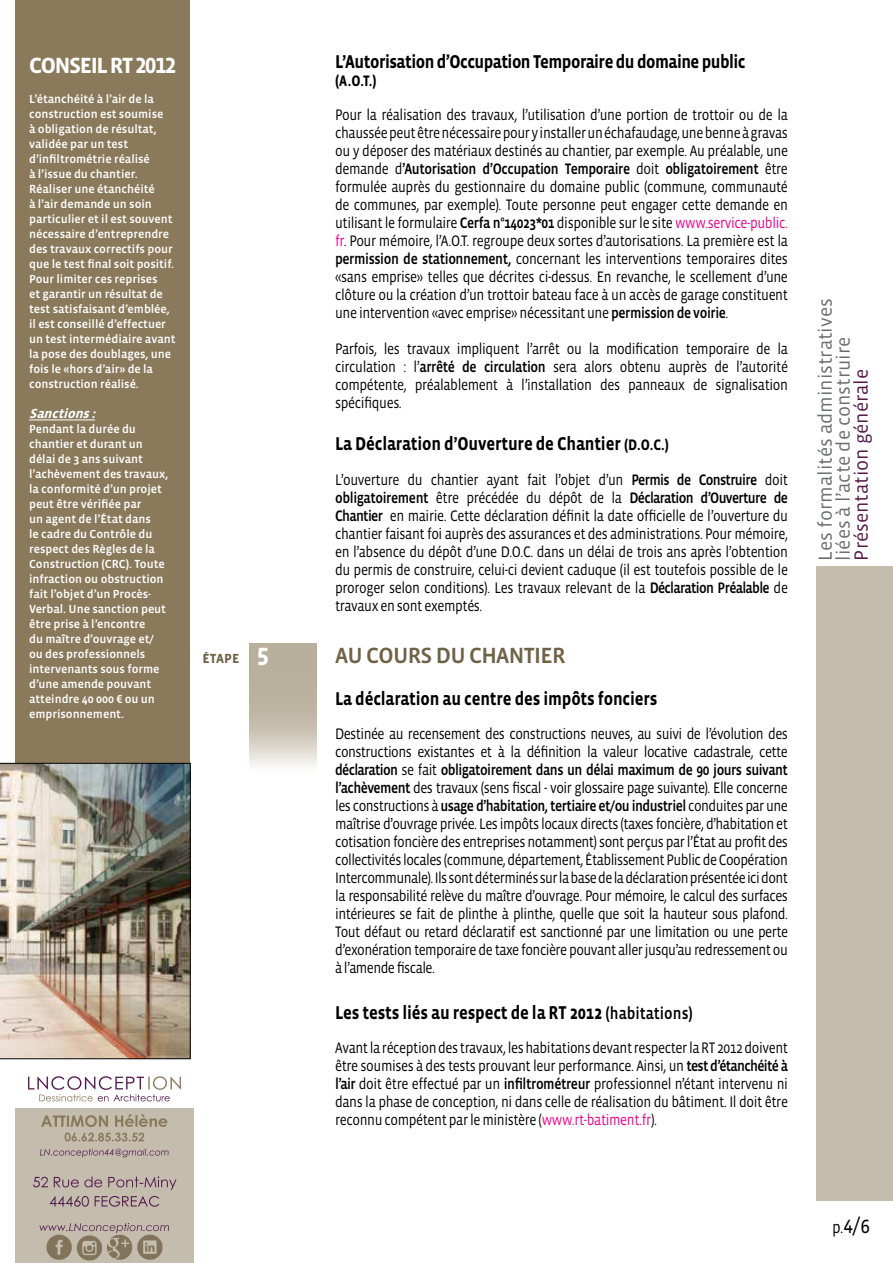
<style>
.page{position:relative;width:893px;height:1263px;background:#fff}
.page>*{position:absolute;margin:0;border:0;box-sizing:border-box;transform-origin:0 0}
.t1{font:24.15px "Vista Sans OT";color:#000;scale:.87 1}
.t2{font:500 22.5px "Vista Sans OT";letter-spacing:-.03em;color:#6f6146}
.t3{font:700 22.5px "Vista Sans OT";letter-spacing:-.06em;color:#fff}
.t4{font:19.5px/18px "Vista Sans OT";color:#6d6e71}
.t5{font:19.5px "Vista Sans OT";color:#57194a}
.t6{font:700 19.05px "Vista Sans OT";letter-spacing:-.01em;color:#000;scale:.87 1}
.t7{font:700 19.05px "Vista Sans OT";letter-spacing:-.03em;color:#000;scale:.87 1}
.t8{font:15.6px/18px "Vista Sans OT";letter-spacing:-.03em;color:#000;text-align:justify;scale:.87 1}
.t9{font:700 15.6px "Vista Sans OT";color:#000;scale:.87 1}
.t10{font:italic 700 13.5px "Vista Sans OT";color:#fff}
.t11{font:700 13.5px "Vista Sans OT";color:#6f6146}
.t12{font:500 12px/15px "Vista Sans OT";letter-spacing:-.005em;color:#fff}
.s1{font-weight:500}
.s2{color:#ec008b}
.s3{font-size:15.6px}
.s4{font-size:25.5px;color:#fff}
.s5{font-weight:500;font-size:17.25px}
.s6{font-size:17.25px}
</style>
<div class="page">
<img style="left:16px;top:1059px;width:177px;height:204px">
<div style="left:16px;top:0;width:174px;height:763px;background:#8a7a5b"></div>
<hr style="left:29px;top:420px;width:66px;height:1px;background:#fff">
<img style="left:0;top:763px;width:190px;height:296px">
<h2 class="t3" style="left:29px;top:54px;width:149px">CONSEILRT2012</h2>
<p class="t12" style="left:29px;top:92px;width:148px">L’étanchéité à l’air de la construction est soumise<br>à obligation de résultat, validée par un test d’infiltrométrie réalisé<br>à l’issue du chantier.<br>Réaliser une étanchéité<br>à l’air demande un soin particulier et il est souvent nécessaire d’entreprendre des travaux correctifs pour que le test final soit positif.<br>Pour limiter ces reprises<br>et garantir un résultat de test satisfaisant d’emblée, il est conseillé d’effectuer un test intermédiaire avant la pose des doublages, une fois le «hors d’air» de la construction réalisé.</p>
<p class="t10" style="left:29px;top:407px;width:71px">Sanctions :</p>
<p class="t12" style="left:29px;top:422px;width:141px">Pendant la durée du chantier et durant un délai de 3 ans suivant l’achèvement des travaux, la conformité d’un projet peut être vérifiée par<br>un agent de l’État dans<br>le cadre du Contrôle du respect des Règles de la<br>Construction (CRC). Toute infraction ou obstruction fait l’objet d’un Procès-<br>Verbal. Une sanction peut être prise à l’encontre<br>du maître d’ouvrage et/ ou des professionnels intervenants sous forme d’une amende pouvant atteindre 40 000 € ou un emprisonnement.</p>
<p class="t7" style="left:335px;top:52px;width:473px">L’Autorisation d’Occupation Temporaire du domaine public</p>
<p class="t9" style="left:335px;top:73px;width:49px">(A.O.T.)</p>
<p class="t8" style="left:335px;top:106px;width:522px">Pour la réalisation des travaux, l’utilisation d’une portion de trottoir ou de la chausséepeutêtrenécessairepouryinstallerunéchafaudage,unebenneàgravas ou y déposer des matériaux destinés au chantier, par exemple. Au préalable, une demande d<span class="s1">’Autorisation d’Occupation Temporaire</span> doit <span class="s1">obligatoirement</span> être formulée auprès du gestionnaire du domaine public (commune, communauté de communes, par exemple). Toute personne peut engager cette demande en utilisant le formulaire <span class="s1">Cerfa n°14023*01</span> disponible sur le site <span class="s2">www.service-public. fr</span>. Pour mémoire, l’A.O.T. regroupe deux sortes d’autorisations. La première est la <span class="s1">permission de stationnement,</span> concernant les interventions temporaires dites «sans emprise» telles que décrites ci-dessus. En revanche, le scellement d’une clôture ou la création d’un trottoir bateau face à un accès de garage constituent une intervention «avec emprise» nécessitant une <span class="s1">permission de voirie</span>.</p>
<p class="t8" style="left:335px;top:340px;width:522px">Parfois, les travaux impliquent l’arrêt ou la modification temporaire de la circulation : l’<span class="s1">arrêté de circulation</span> sera alors obtenu auprès de l’autorité compétente, préalablement à l’installation des panneaux de signalisation spécifiques.</p>
<p class="t6" style="left:335px;top:434px;width:385px">La Déclaration d’Ouverture de Chantier <span class="s3">(D.O.C.)</span></p>
<p class="t8" style="left:335px;top:471px;width:522px">L’ouverture du chantier ayant fait l’objet d’un <span class="s1">Permis de Construire</span> doit <span class="s1">obligatoirement</span> être précédée du dépôt de la <span class="s1">Déclaration d’Ouverture de Chantier</span> en mairie. Cette déclaration définit la date officielle de l’ouverture du chantier faisant foi auprès des assurances et des administrations. Pour mémoire, en l’absence du dépôt d’une D.O.C. dans un délai de trois ans après l’obtention du permis de construire, celui-ci devient caduque (il est toutefois possible de le proroger selon conditions). Les travaux relevant de la <span class="s1">Déclaration Préalable</span> de travaux en sont exemptés.</p>
<p class="t11" style="left:203px;top:652px;width:68px">ÉTAPE <span class="s4">5</span></p>
<h2 class="t2" style="left:335px;top:644px;width:232px">AU COURS DU CHANTIER</h2>
<p class="t6" style="left:335px;top:689px;width:372px">La déclaration au centre des impôts fonciers</p>
<p class="t8" style="left:335px;top:725px;width:522px">Destinée au recensement des constructions neuves, au suivi de l’évolution des constructions existantes et à la définition la valeur locative cadastrale, cette <span class="s1">déclaration</span> se fait <span class="s1">obligatoirement dans un délai maximum de 90 jours suivant l’achèvement</span> des travaux (sens fiscal - voir glossaire page suivante). Elle concerne les constructions à <span class="s1">usage d’habitation, tertiaire et/ou industriel</span> conduites par une maîtrise d’ouvrage privée. Les impôts locaux directs (taxes foncière, d’habitation et cotisation foncière des entreprises notamment) sont perçus par l’État au profit des collectivités locales (commune, département, Établissement Public de Coopération Intercommunale).Ilssontdéterminéssurlabasedeladéclarationprésentéeicidont la responsabilité relève du maître d’ouvrage. Pour mémoire, le calcul des surfaces intérieures se fait de plinthe à plinthe, quelle que soit la hauteur sous plafond.<br>Tout défaut ou retard déclaratif est sanctionné par une limitation ou une perte d’exonération temporaire de taxe foncière pouvant aller jusqu’au redressement ou à l’amende fiscale.</p>
<p class="t6" style="left:335px;top:1003px;width:413px">Les tests liés au respect de la RT 2012 <span class="s5">(habitations)</span></p>
<p class="t8" style="left:335px;top:1039px;width:522px">Avantlaréceptiondes travaux,leshabitationsdevantrespecterlaRT2012doivent être soumises à des tests prouvant leur performance. Ainsi, un <span class="s1">test d’étanchéité à l’air</span> doit être effectué par un <span class="s1">infiltrométreur</span> professionnel n’étant intervenu ni dans la phase de conception, ni dans celle de réalisation du bâtiment. Il doit être reconnu compétent par le ministère (<span class="s2">www.rt-batiment.fr</span>).</p>
<p class="t4" style="left:817px;top:560px;width:263px;rotate:-90deg">Les formalités administratives liées à l’acte de construire</p>
<p class="t5" style="left:851px;top:560px;width:193px;rotate:-90deg">Présentation générale</p>
<h1 class="t1" style="left:832px;top:1212px;width:46px"><span class="s6">p.</span>4/6</h1>
</div>
